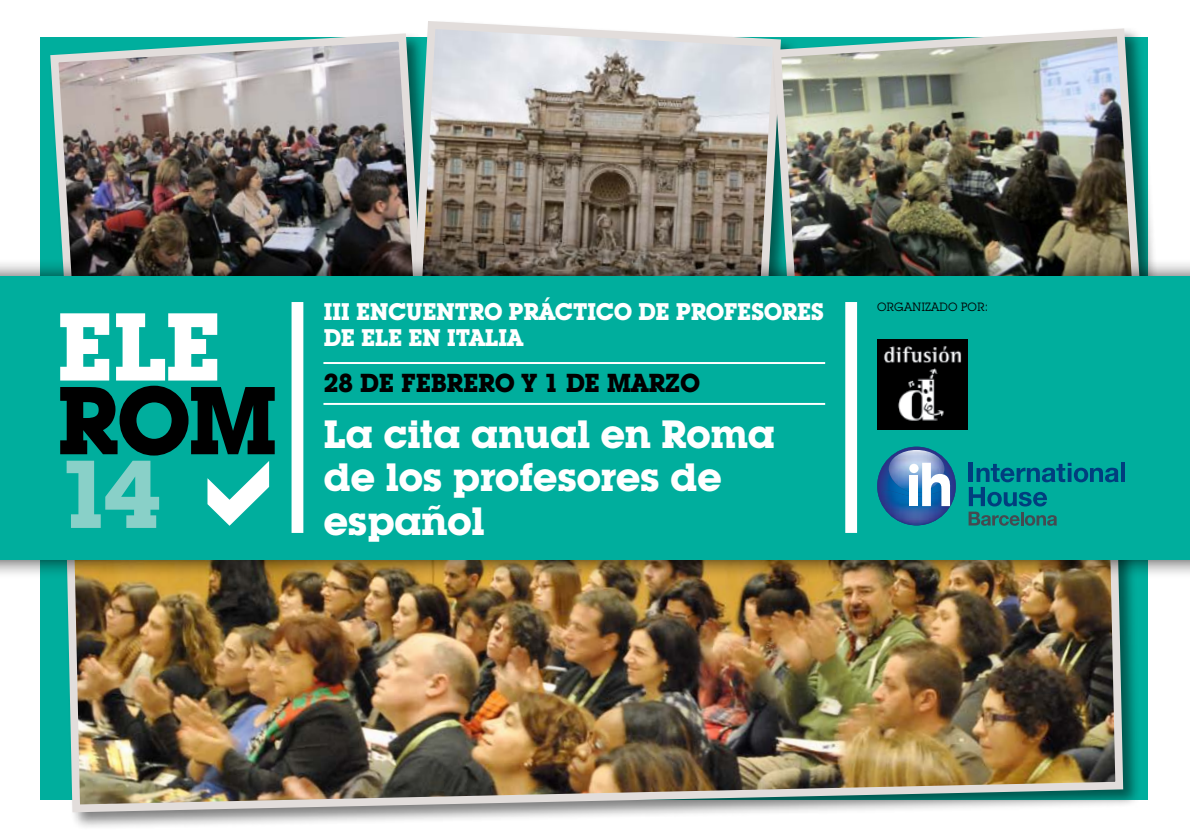
<style>
.page{position:relative;width:1190px;height:839px;background:#fff}
.page>*{position:absolute;margin:0;border:0;box-sizing:border-box;transform-origin:0 0}
.t1{font:700 94.4px "Lubalin Graph IT Cby BT";color:#fff}
.t2{font:700 94.4px "Lubalin Graph IT Cby BT";color:#000}
.t3{font:700 94.4px "Lubalin Graph IT Cby BT";color:#89d0c8}
.t4{font:700 38.8px/43.2px "Lubalin Graph IT Cby BT";letter-spacing:-.02em;color:#fff}
.t5{font:700 25.6px "Lubalin Graph IT Cby BT";letter-spacing:-.02em;color:#000}
.t6{font:700 23.6px/25.6px "Lubalin Graph IT Cby BT";letter-spacing:-.025em;color:#fff}
.t7{font:11.8px "Lubalin Graph IT Cby BT";color:#000}
</style>
<div class="page">
<div style="left:64px;top:505px;width:1078px;height:325px;background:#000;opacity:.5"></div>
<img style="left:62px;top:578px;width:1065px;height:238px">
<img style="left:46px;top:33px;width:364px;height:225px">
<svg style="left:410px;top:21px;width:359px;height:237px;background:#a39d95"></svg>
<div style="left:771px;top:26px;width:387px;height:300px;background:#000;opacity:.5"></div>
<img style="left:769px;top:26px;width:375px;height:232px">
<div style="left:0;top:258px;width:1190px;height:320px;background:#000;opacity:.75"></div>
<div style="left:0;top:277px;width:1190px;height:283px;background:#00ae9d"></div>
<div style="left:845px;top:302px;width:12px;height:230px;background:#fff"></div>
<hr style="left:323px;top:362px;width:502px;height:2px;background:#fff">
<hr style="left:323px;top:403px;width:502px;height:2px;background:#fff">
<div style="left:291px;top:302px;width:12px;height:230px;background:#fff"></div>
<svg style="left:207px;top:461px;width:62px;height:64px"></svg>
<img style="left:877px;top:340px;width:90px;height:90px">
<hr style="left:1121px;top:462px;width:3px;height:19px;background:#003e7e">
<img style="left:912px;top:446px;width:44px;height:48px">
<img style="left:877px;top:447px;width:78px;height:78px">
<img style="left:889px;top:450px;width:55px;height:40px">
<img style="left:881px;top:490px;width:71px;height:34px">
<div style="left:909px;top:463px;width:9px;height:10px;background:#fff;border-radius:50%"></div>
<div style="left:909px;top:475px;width:9px;height:31px;background:#fff"></div>
<svg style="left:922px;top:462px;width:28px;height:44px"></svg>
<svg style="left:968px;top:462px;width:150px;height:63px"></svg>
<p class="t1" style="left:57px;top:289px;width:167px">ELE</p>
<p class="t2" style="left:57px;top:363px;width:223px">ROM</p>
<p class="t3" style="left:57px;top:437px;width:104px">14</p>
<p class="t6" style="left:323px;top:298px;width:502px">III ENCUENTRO PRÁCTICO DE PROFESORES<br>DE ELE EN ITALIA</p>
<p class="t5" style="left:323px;top:367px;width:378px">28 DE FEBRERO Y 1 DE MARZO</p>
<p class="t4" style="left:323px;top:412px;width:453px">La cita anual en Roma de los profesores de español</p>
<p class="t7" style="left:877px;top:299px;width:112px">ORGANIZADO POR:</p>
</div>
